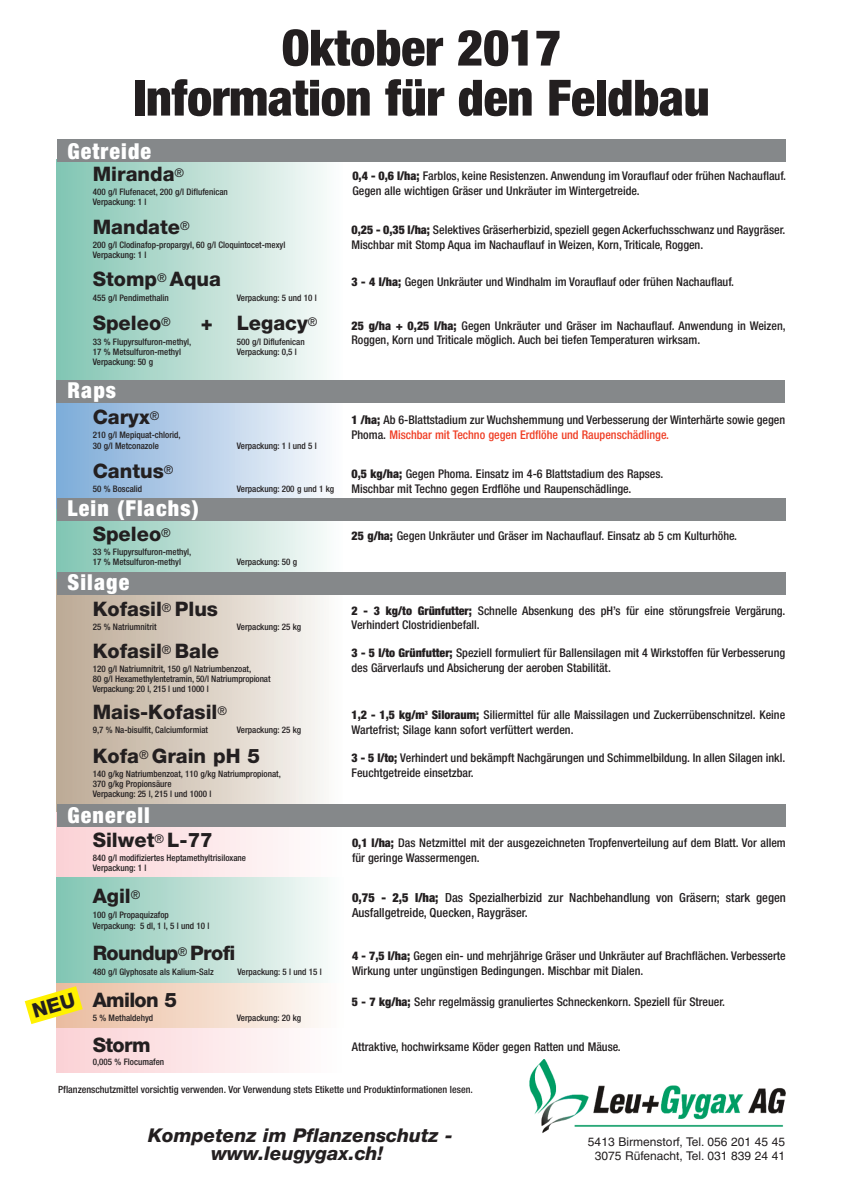
<style>
.page{position:relative;width:842px;height:1191px;background:#fff}
.page>*{position:absolute;margin:0;border:0;box-sizing:border-box;transform-origin:0 0}
.t1{font:900 condensed 50px/50px "Helvetica Neue";letter-spacing:-.005em;color:#231f20;text-align:center}
.t2{font:900 condensed 22px "Helvetica Neue";letter-spacing:.05em;color:#fff}
.t3{font:800 20px "Helvetica Neue";color:#231f20}
.t4{font:800 20px "Helvetica Neue";letter-spacing:-.03em;color:#231f20}
.t5{font:italic 800 19px/18px "Helvetica Neue";color:#231f20;text-align:center}
.t6{font:500 condensed 12.5px/15px "Helvetica Neue";color:#231f20}
.t7{font:500 condensed 12px/15px "Helvetica Neue";color:#231f20}
.t8{font:12px/14px "Helvetica";color:#231f20;text-align:center}
.t9{font:500 condensed 10px "Helvetica Neue";color:#231f20}
.t10{font:500 condensed 9px/10px "Helvetica Neue";color:#231f20}
.s1{font-weight:900}
.s2{color:#ef3e25}
</style>
<div class="page">
<div style="left:57px;top:392px;width:286px;height:117px;background:linear-gradient(to right,#7caad8,#fafbfd)"></div>
<div style="left:57px;top:509px;width:286px;height:77px;background:linear-gradient(to right,#82c4b2,#fbfcfb)"></div>
<div style="left:57px;top:498px;width:728px;height:23px;background:#85888a"></div>
<div style="left:57px;top:160px;width:286px;height:232px;background:linear-gradient(to right,#82c4b2,#fbfcfb)"></div>
<svg style="left:57px;top:982px;width:269px;height:46px;background:#f2dbcc"></svg>
<svg style="left:57px;top:826px;width:286px;height:52px"></svg>
<div style="left:57px;top:1028px;width:286px;height:44px;background:linear-gradient(to right,#fbd1d5,#fefdfe)"></div>
<div style="left:57px;top:878px;width:286px;height:104px;background:linear-gradient(to right,#82c4b2,#fbfcfb)"></div>
<div style="left:57px;top:579px;width:286px;height:232px;background:linear-gradient(to right,#bba892,#fbfaf8)"></div>
<div style="left:57px;top:139px;width:728px;height:23px;background:#85888a"></div>
<div style="left:57px;top:572px;width:728px;height:23px;background:#85888a"></div>
<img style="left:529px;top:1059px;width:257px;height:74px">
<div style="left:57px;top:804px;width:728px;height:22px;background:#85888a"></div>
<div style="left:57px;top:380px;width:728px;height:23px;background:#85888a"></div>
<svg style="left:25px;top:986px;width:58px;height:38px"></svg>
<h1 class="t1" style="left:133px;top:27px;width:578px">Oktober 2017<br>Information für den Feldbau</h1>
<h2 class="t2" style="left:67px;top:143px;width:85px">Getreide</h2>
<h3 class="t3" style="left:93px;top:166px;width:93px">Miranda<sup>®</sup></h3>
<p class="t10" style="left:93px;top:187px;width:137px">400 g/l Flufenacet, 200 g/l Diflufenican<br>Verpackung: 1 l</p>
<h3 class="t3" style="left:93px;top:219px;width:99px">Mandate<sup>®</sup></h3>
<p class="t10" style="left:93px;top:240px;width:194px">200 g/l Clodinafop-propargyl, 60 g/l Cloquintocet-mexyl<br>Verpackung: 1 l</p>
<h3 class="t3" style="left:93px;top:272px;width:130px">Stomp<sup>®</sup> Aqua</h3>
<p class="t10" style="left:93px;top:294px;width:78px">455 g/l Pendimethalin</p>
<p class="t10" style="left:237px;top:294px;width:82px">Verpackung: 5 und 10 l</p>
<h3 class="t3" style="left:93px;top:316px;width:80px">Speleo<sup>®</sup></h3>
<h3 class="t3" style="left:201px;top:316px;width:118px">+ Legacy<sup>®</sup></h3>
<p class="t10" style="left:93px;top:338px;width:100px">33 % Flupyrsulfuron-methyl,</p>
<p class="t10" style="left:237px;top:338px;width:70px">500 g/l Diflufenican</p>
<p class="t10" style="left:93px;top:348px;width:90px">17 % Metsulfuron-methyl</p>
<p class="t10" style="left:237px;top:348px;width:62px">Verpackung: 0,5 l</p>
<p class="t10" style="left:93px;top:358px;width:62px">Verpackung: 50 g</p>
<h2 class="t2" style="left:67px;top:382px;width:50px">Raps</h2>
<h3 class="t3" style="left:93px;top:410px;width:68px">Caryx<sup>®</sup></h3>
<p class="t10" style="left:93px;top:430px;width:89px;line-height:11px">210 g/l Mepiquat-chlorid,<br>30 g/l Metconazole</p>
<p class="t10" style="left:237px;top:442px;width:82px">Verpackung: 1 l und 5 l</p>
<h3 class="t3" style="left:93px;top:464px;width:82px">Cantus<sup>®</sup></h3>
<p class="t10" style="left:93px;top:485px;width:51px">50 % Boscalid</p>
<p class="t10" style="left:237px;top:485px;width:99px">Verpackung: 200 g und 1 kg</p>
<h2 class="t2" style="left:67px;top:500px;width:133px">Lein (Flachs)</h2>
<h3 class="t3" style="left:93px;top:526px;width:80px">Speleo<sup>®</sup></h3>
<p class="t10" style="left:93px;top:547px;width:100px">33 % Flupyrsulfuron-methyl,<br>17 % Metsulfuron-methyl</p>
<p class="t10" style="left:237px;top:557px;width:62px">Verpackung: 50 g</p>
<h2 class="t2" style="left:67px;top:574px;width:63px">Silage</h2>
<h3 class="t3" style="left:93px;top:601px;width:127px">Kofasil<sup>®</sup> Plus</h3>
<p class="t10" style="left:93px;top:622px;width:66px">25 % Natriumnitrit</p>
<p class="t10" style="left:237px;top:622px;width:66px">Verpackung: 25 kg</p>
<h3 class="t3" style="left:93px;top:643px;width:128px">Kofasil<sup>®</sup> Bale</h3>
<p class="t10" style="left:93px;top:664px;width:179px">120 g/l Natriumnitrit, 150 g/l Natriumbenzoat,<br>80 g/l Hexamethylentetramin, 50/l Natriumpropionat<br>Verpackung: 20 l, 215 l und 1000 l</p>
<h3 class="t3" style="left:93px;top:705px;width:136px">Mais-Kofasil<sup>®</sup></h3>
<p class="t10" style="left:93px;top:726px;width:117px">9,7 % Na-bisulfit, Calciumformiat</p>
<p class="t10" style="left:237px;top:726px;width:66px">Verpackung: 25 kg</p>
<h3 class="t3" style="left:93px;top:749px;width:169px">Kofa<sup>®</sup> Grain pH 5</h3>
<p class="t10" style="left:93px;top:770px;width:190px">140 g/kg Natriumbenzoat, 110 g/kg Natriumpropionat,<br>370 g/kg Propionsäure<br>Verpackung: 25 l, 215 l und 1000 l</p>
<h2 class="t2" style="left:67px;top:807px;width:84px">Generell</h2>
<h3 class="t3" style="left:93px;top:832px;width:122px">Silwet<sup>®</sup> L-77</h3>
<p class="t10" style="left:93px;top:853px;width:155px">840 g/l modifiziertes Heptamethyltrisiloxane<br>Verpackung: 1 l</p>
<h3 class="t3" style="left:93px;top:888px;width:49px">Agil<sup>®</sup></h3>
<p class="t10" style="left:93px;top:910px;width:118px;line-height:11px">100 g/l Propaquizafop<br>Verpackung: 5 dl, 1 l, 5 l und 10 l</p>
<h3 class="t4" style="left:93px;top:945px;width:144px">Roundup<sup>®</sup> Profi</h3>
<p class="t10" style="left:93px;top:967px;width:123px">480 g/l Glyphosate als Kalium-Salz</p>
<p class="t10" style="left:237px;top:967px;width:86px">Verpackung: 5 l und 15 l</p>
<h3 class="t3" style="left:93px;top:992px;width:86px">Amilon 5</h3>
<p class="t10" style="left:93px;top:1013px;width:62px">5 % Methaldehyd</p>
<p class="t10" style="left:237px;top:1013px;width:66px">Verpackung: 20 kg</p>
<h3 class="t3" style="left:93px;top:1037px;width:59px">Storm</h3>
<p class="t10" style="left:93px;top:1057px;width:73px">0,005 % Flocumafen</p>
<p class="t7" style="left:352px;top:170px;width:435px"><span class="s1">0,4 - 0,6 l/ha;</span> Farblos, keine Resistenzen. Anwendung im Vorauflauf oder frühen Nachauflauf.<br>Gegen alle wichtigen Gräser und Unkräuter im Wintergetreide.</p>
<p class="t7" style="left:351px;top:223px;width:435px"><span class="s1">0,25 - 0,35 l/ha;</span> Selektives Gräserherbizid, speziell gegen Ackerfuchsschwanz und Raygräser.<br>Mischbar mit Stomp Aqua im Nachauflauf in Weizen, Korn, Triticale, Roggen.</p>
<p class="t7" style="left:351px;top:275px;width:384px"><span class="s1">3 - 4 l/ha;</span> Gegen Unkräuter und Windhalm im Vorauflauf oder frühen Nachauflauf.</p>
<p class="t7" style="left:351px;top:319px;width:436px;line-height:14px"><span class="s1">25 g/ha + 0,25 l/ha;</span> Gegen Unkräuter und Gräser im Nachauflauf. Anwendung in Weizen,<br>Roggen, Korn und Triticale möglich. Auch bei tiefen Temperaturen wirksam.</p>
<p class="t7" style="left:351px;top:413px;width:435px"><span class="s1">1 /ha;</span> Ab 6-Blattstadium zur Wuchshemmung und Verbesserung der Winterhärte sowie gegen<br>Phoma. <span class="s2">Mischbar mit Techno gegen Erdflöhe und Raupenschädlinge.</span></p>
<p class="t7" style="left:351px;top:467px;width:313px"><span class="s1">0,5 kg/ha;</span> Gegen Phoma. Einsatz im 4-6 Blattstadium des Rapses.<br>Mischbar mit Techno gegen Erdflöhe und Raupenschädlinge.</p>
<p class="t7" style="left:351px;top:529px;width:387px"><span class="s1">25 g/ha;</span> Gegen Unkräuter und Gräser im Nachauflauf. Einsatz ab 5 cm Kulturhöhe.</p>
<p class="t7" style="left:351px;top:604px;width:435px;line-height:14px"><span class="s1">2 - 3 kg/to Grünfutter;</span> Schnelle Absenkung des pH’s für eine störungsfreie Vergärung.<br>Verhindert Clostridienbefall.</p>
<p class="t7" style="left:351px;top:647px;width:435px"><span class="s1">3 - 5 l/to Grünfutter;</span> Speziell formuliert für Ballensilagen mit 4 Wirkstoffen für Verbesserung des Gärverlaufs und Absicherung der aeroben Stabilität.</p>
<p class="t7" style="left:351px;top:708px;width:435px"><span class="s1">1,2 - 1,5 kg/m</span><sup>3</sup> <span class="s1">Siloraum;</span> Siliermittel für alle Maissilagen und Zuckerrübenschnitzel. Keine<br>Wartefrist; Silage kann sofort verfüttert werden.</p>
<p class="t7" style="left:351px;top:751px;width:435px"><span class="s1">3 - 5 l/to;</span> Verhindert und bekämpft Nachgärungen und Schimmelbildung. In allen Silagen inkl.<br>Feuchtgetreide einsetzbar.</p>
<p class="t7" style="left:352px;top:836px;width:435px"><span class="s1">0,1 l/ha;</span> Das Netzmittel mit der ausgezeichneten Tropfenverteilung auf dem Blatt. Vor allem für geringe Wassermengen.</p>
<p class="t6" style="left:352px;top:891px;width:435px"><span class="s1">0,75 - 2,5 l/ha;</span> Das Spezialherbizid zur Nachbehandlung von Gräsern; stark gegen<br>Ausfallgetreide, Quecken, Raygräser.</p>
<p class="t7" style="left:352px;top:949px;width:435px"><span class="s1">4 - 7,5 l/ha;</span> Gegen ein- und mehrjährige Gräser und Unkräuter auf Brachflächen. Verbesserte<br>Wirkung unter ungünstigen Bedingungen. Mischbar mit Dialen.</p>
<p class="t7" style="left:352px;top:995px;width:375px"><span class="s1">5 - 7 kg/ha;</span> Sehr regelmässig granuliertes Schneckenkorn. Speziell für Streuer.</p>
<p class="t7" style="left:352px;top:1040px;width:270px">Attraktive, hochwirksame Köder gegen Ratten und Mäuse.</p>
<p class="t9" style="left:58px;top:1085px;width:416px">Pflanzenschutzmittel vorsichtig verwenden. Vor Verwendung stets Etikette und Produktinformationen lesen.</p>
<h3 class="t5" style="left:148px;top:1128px;width:306px">Kompetenz im Pflanzenschutz - www.leugygax.ch!</h3>
<p class="t8" style="left:588px;top:1136px;width:199px">5413 Birmenstorf, Tel. 056 201 45 45<br>3075 Rüfenacht, Tel. 031 839 24 41</p>
</div>
